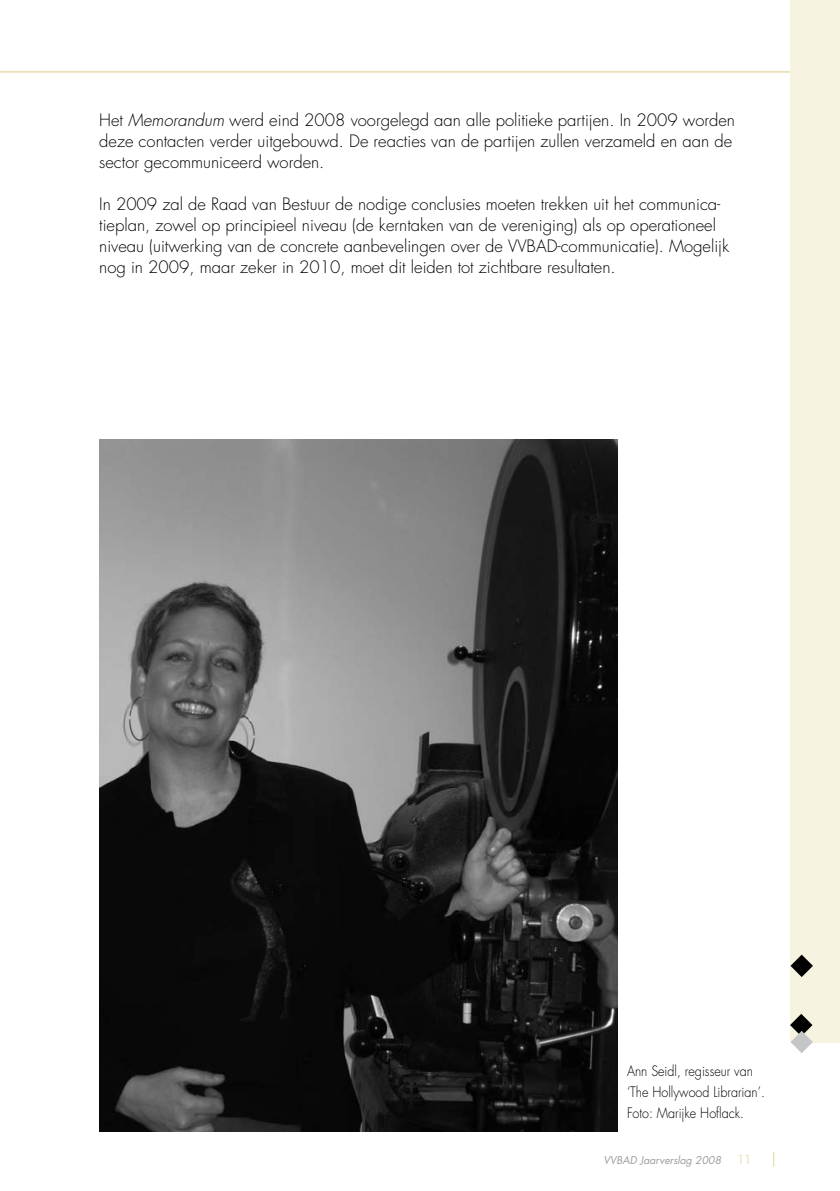
<style>
.page{position:relative;width:840px;height:1191px;background:#fff}
.page>*{position:absolute;margin:0;border:0;box-sizing:border-box;transform-origin:0 0}
.t1{font:300 16.62px/21px "Futura";color:#000}
.t2{font:300 14px/21px "Futura";color:#000;scale:.9 1}
.t3{font:12.25px "Futura";color:#ece0b5}
.t4{font:italic 10.5px "Futura";color:#9c9d9f}
.s1{font-style:italic}
</style>
<div class="page">
<svg style="left:773px;top:1151px;width:1px;height:15px"></svg>
<img style="left:99px;top:440px;width:519px;height:691px">
<hr style="left:0;top:71px;width:840px;height:2px;background:#ece0b5">
<div style="left:790px;top:0;width:50px;height:1042px;background:#f7f3e1"></div>
<svg style="left:790px;top:954px;width:23px;height:23px"></svg>
<svg style="left:790px;top:1014px;width:23px;height:39px"></svg>
<p class="t1" style="left:99px;top:110px;width:637px">Het <span class="s1">Memorandum</span> werd eind 2008 voorgelegd aan alle politieke partijen. In 2009 worden deze contacten verder uitgebouwd. De reacties van de partijen zullen verzameld en aan de sector gecommuniceerd worden.</p>
<p class="t1" style="left:99px;top:194px;width:631px">In 2009 zal de Raad van Bestuur de nodige conclusies moeten trekken uit het communica&shy;tieplan, zowel op principieel niveau (de kerntaken van de vereniging) als op operationeel niveau (uitwerking van de concrete aanbevelingen over de VVBAD-communicatie). Mogelijk nog in 2009, maar zeker in 2010, moet dit leiden tot zichtbare resultaten.</p>
<p class="t2" style="left:627px;top:1060px;width:155px">Ann Seidl, regisseur van ‘The Hollywood Librarian’.<br>Foto: Marijke Hoflack.</p>
<p class="t4" style="left:603px;top:1153px;width:119px">VVBAD Jaarverslag 2008</p>
<p class="t3" style="left:737px;top:1151px;width:16px">11</p>
</div>
